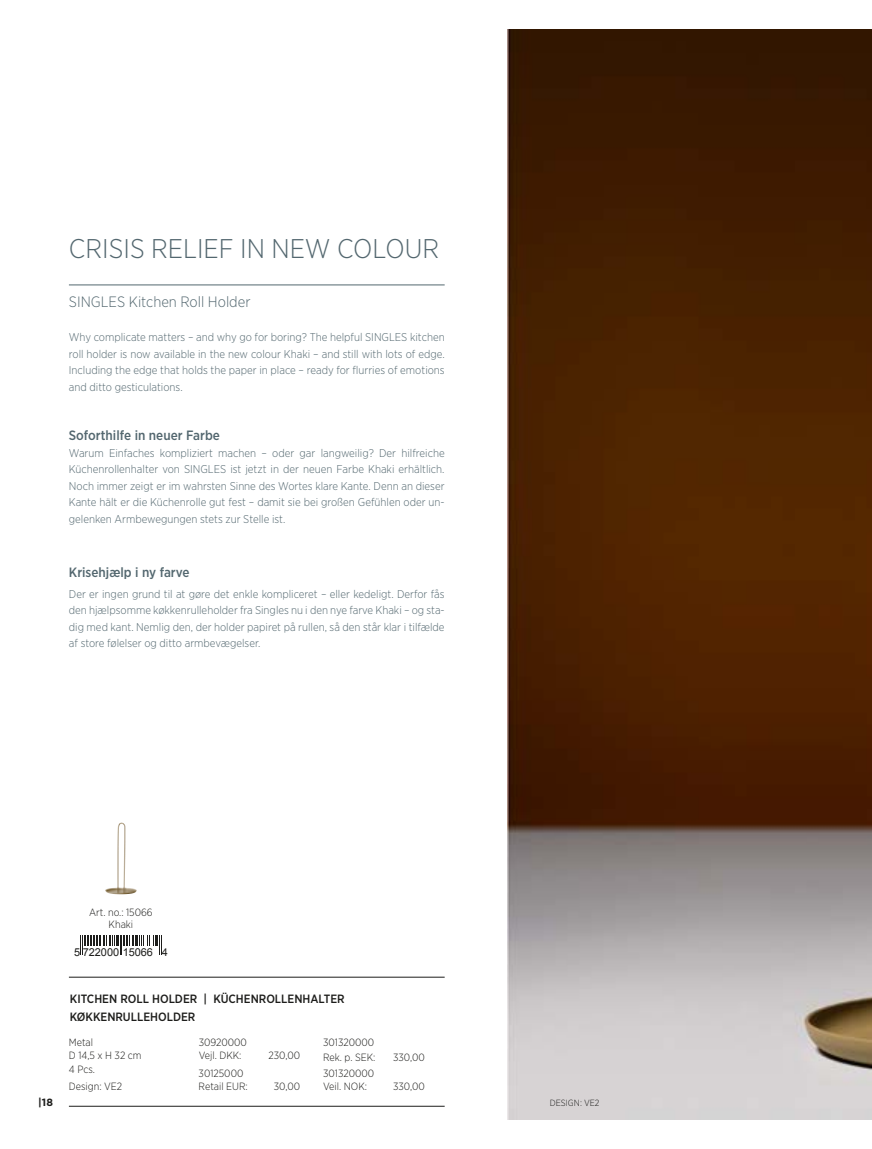
<style>
.page{position:relative;width:872px;height:1149px;background:#fff}
.page>*{position:absolute;margin:0;border:0;box-sizing:border-box;transform-origin:0 0}
.t1{font:300 27px "Gotham Narrow";color:#53676f}
.t2{font:300 15px "Gotham Narrow";color:#53676f}
.t3{font:500 13.5px "Gotham Narrow";color:#53676f}
.t4{font:500 12px/18px "Gotham Narrow";color:#1d1d1b}
.t5{font:300 11.25px/16.5px "Gotham Narrow";color:#53676f;text-align:justify}
.t6{font:10.95px "Arial";color:#1d1d1b}
.t7{font:300 10.5px/13.5px "Gotham Narrow";color:#1d1d1b}
.t8{font:700 10.5px "Gotham";color:#1d1d1b}
.t9{font:300 9px "Gotham Narrow";color:#1d1d1b}
</style>
<div class="page">
<img style="left:507px;top:30px;width:365px;height:1088px">
<img style="left:105px;top:822px;width:32px;height:72px">
<hr style="left:69px;top:284px;width:376px;height:1px;background:#53676f">
<svg style="left:80px;top:935px;width:82px;height:18px"></svg>
<hr style="left:69px;top:1105px;width:376px;height:1px;background:#1d1d1b">
<hr style="left:69px;top:976px;width:376px;height:1px;background:#1d1d1b">
<h1 class="t1" style="left:69px;top:231px;width:372px">CRISIS RELIEF IN NEW COLOUR</h1>
<h2 class="t2" style="left:69px;top:292px;width:183px">SINGLES Kitchen Roll Holder</h2>
<p class="t5" style="left:69px;top:328px;width:377px">Why complicate matters – and why go for boring? The helpful SINGLES kitchen roll holder is now available in the new colour Khaki – and still with lots of edge.<br>Including the edge that holds the paper in place – ready for flurries of emotions and ditto gesticulations.</p>
<p class="t3" style="left:69px;top:427px;width:152px">Soforthilfe in neuer Farbe</p>
<p class="t5" style="left:69px;top:444px;width:377px">Warum Einfaches kompliziert machen – oder gar langweilig? Der hilfreiche Küchenrollenhalter von SINGLES ist jetzt in der neuen Farbe Khaki erhältlich.<br>Noch immer zeigt er im wahrsten Sinne des Wortes klare Kante. Denn an dieser Kante hält er die Küchenrolle gut fest – damit sie bei großen Gefühlen oder un&shy;gelenken Armbewegungen stets zur Stelle ist.</p>
<p class="t3" style="left:69px;top:563px;width:122px">Krisehjælp i ny farve</p>
<p class="t5" style="left:69px;top:585px;width:377px">Der er ingen grund til at gøre det enkle kompliceret – eller kedeligt. Derfor fås den hjælpsomme køkkenrulleholder fra Singles nu i den nye farve Khaki – og sta&shy;dig med kant. Nemlig den, der holder papiret på rullen, så den står klar i tilfælde af store følelser og ditto armbevægelser.</p>
<p class="t8" style="left:38px;top:1095px;width:16px">|18</p>
<p class="t7" style="left:89px;top:904px;width:65px">Art. no.: 15066</p>
<p class="t6" style="left:74px;top:944px;width:95px">5 722000 15066 4</p>
<p class="t7" style="left:109px;top:917px;width:26px">Khaki</p>
<p class="t4" style="left:70px;top:989px;width:276px">KITCHEN ROLL HOLDER | KÜCHENROLLENHALTER<br>KØKKENRULLEHOLDER</p>
<p class="t7" style="left:69px;top:1034px;width:74px">Metal<br>D 14,5 x H 32 cm</p>
<p class="t7" style="left:199px;top:1034px;width:50px">30920000<br>Vejl. DKK:</p>
<p class="t7" style="left:268px;top:1048px;width:33px">230,00</p>
<p class="t7" style="left:323px;top:1033px;width:54px;line-height:15.1px">301320000<br>Rek. p. SEK:</p>
<p class="t7" style="left:69px;top:1061px;width:28px">4 Pcs.</p>
<p class="t7" style="left:69px;top:1079px;width:55px">Design: VE2</p>
<p class="t7" style="left:199px;top:1065px;width:51px">30125000<br>Retail EUR:</p>
<p class="t7" style="left:274px;top:1079px;width:28px">30,00</p>
<p class="t7" style="left:323px;top:1065px;width:53px">301320000<br>Veil. NOK:</p>
<p class="t7" style="left:393px;top:1049px;width:33px">330,00</p>
<p class="t7" style="left:393px;top:1079px;width:33px">330,00</p>
<p class="t9" style="left:550px;top:1097px;width:51px">DESIGN: VE2</p>
</div>
